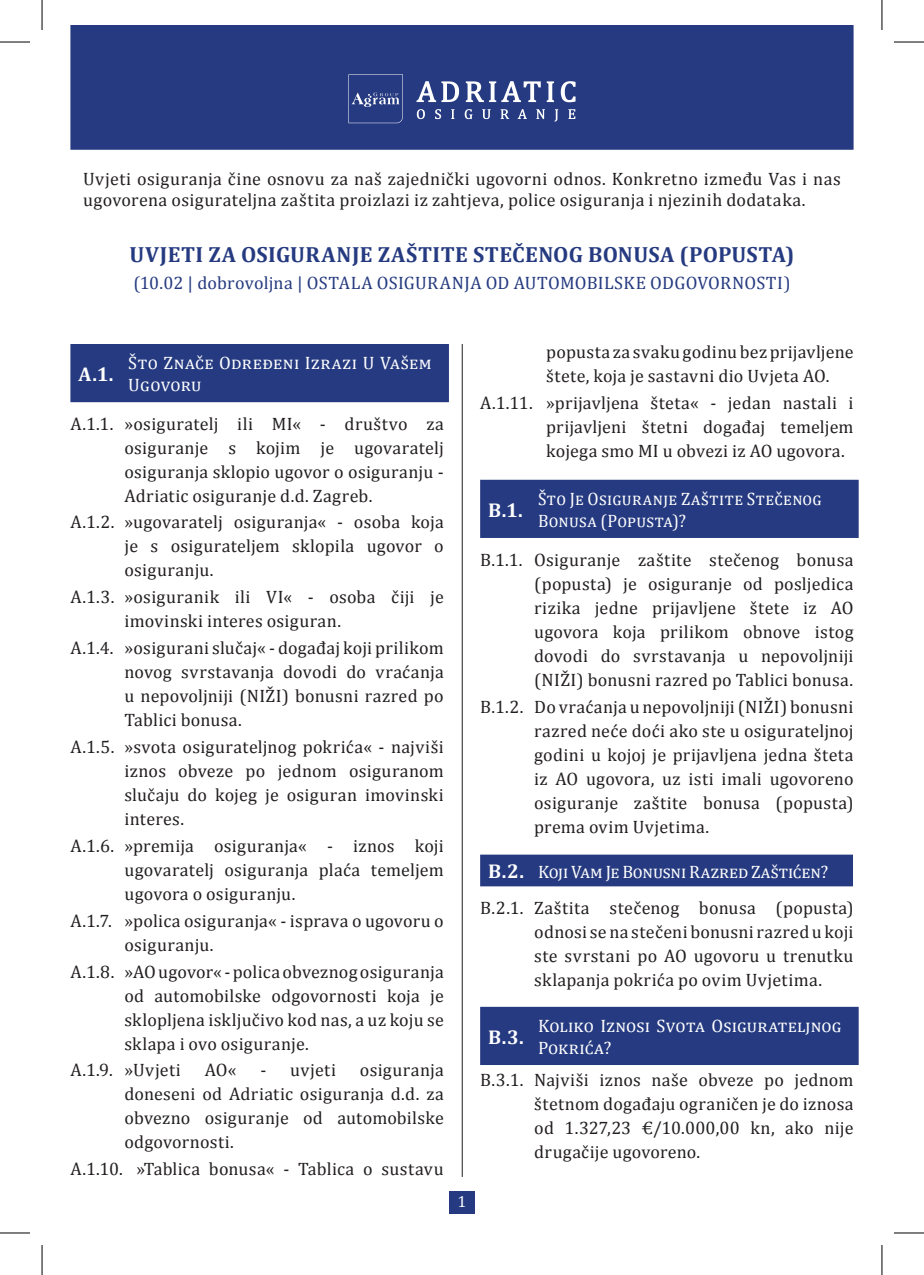
<style>
.page{position:relative;width:924px;height:1275px;background:#fff}
.page>*{position:absolute;margin:0;border:0;box-sizing:border-box;transform-origin:0 0}
.t1{font:700 22px "Cambria";letter-spacing:.015em;color:#253a80}
.t2{font:700 20px "Cambria";color:#fff}
.t3{font:18px/24px "Cambria";letter-spacing:.015em;color:#231f20;text-align:justify}
.t4{font:18px/21.6px "Cambria";letter-spacing:.03em;color:#fff}
.t5{font:18px "Cambria";letter-spacing:.015em;color:#253a80}
.t6{font:18px/21.6px "Cambria";letter-spacing:.03em;color:#fff;scale:.95 1}
.t7{font:16px "Cambria";color:#fff}
.s1{font-weight:700;font-size:20px;color:#fff}
.s2{color:#fff}
</style>
<div class="page">
<div style="left:71px;top:26px;width:781px;height:123px;background:#253a80"></div>
<div style="left:70px;top:25px;width:783px;height:125px;border:2px solid #253a80"></div>
<div style="left:70px;top:344px;width:378px;height:58px;background:#253a80"></div>
<div style="left:480px;top:480px;width:378px;height:58px;background:#253a80"></div>
<div style="left:480px;top:854px;width:372px;height:32px;background:#253a80"></div>
<div style="left:480px;top:1006px;width:378px;height:59px;background:#253a80"></div>
<hr style="left:461px;top:344px;width:1px;height:833px;background:#231f20">
<div style="left:449px;top:1191px;width:25px;height:22px;background:#253a80"></div>
<svg style="left:348px;top:74px;width:55px;height:49px"></svg>
<svg style="left:416px;top:81px;width:43px;height:21px"></svg>
<svg style="left:465px;top:81px;width:75px;height:21px"></svg>
<svg style="left:546px;top:81px;width:7px;height:21px"></svg>
<svg style="left:560px;top:81px;width:15px;height:21px"></svg>
<svg style="left:416px;top:109px;width:9px;height:10px"></svg>
<svg style="left:435px;top:109px;width:6px;height:10px"></svg>
<svg style="left:451px;top:109px;width:3px;height:10px"></svg>
<svg style="left:464px;top:109px;width:8px;height:10px"></svg>
<svg style="left:482px;top:109px;width:8px;height:10px"></svg>
<svg style="left:500px;top:109px;width:9px;height:10px"></svg>
<svg style="left:517px;top:109px;width:9px;height:10px"></svg>
<svg style="left:536px;top:109px;width:8px;height:10px"></svg>
<svg style="left:554px;top:109px;width:4px;height:13px"></svg>
<svg style="left:568px;top:109px;width:7px;height:10px"></svg>
<hr style="left:0;top:42px;width:30px;height:1px;background:#000">
<hr style="left:893px;top:42px;width:30px;height:1px;background:#000">
<hr style="left:0;top:1232px;width:30px;height:1px;background:#000">
<hr style="left:893px;top:1232px;width:30px;height:1px;background:#000">
<hr style="left:42px;top:0;width:1px;height:30px;background:#000">
<hr style="left:42px;top:1245px;width:1px;height:30px;background:#000">
<hr style="left:881px;top:0;width:1px;height:30px;background:#000">
<hr style="left:881px;top:1245px;width:1px;height:30px;background:#000">
<p class="t3" style="left:83px;top:168px;width:758px;line-height:21.6px">Uvjeti osiguranja čine osnovu za naš zajednički ugovorni odnos. Konkretno između Vas i nas ugovorena osigurateljna zaštita proizlazi iz zahtjeva, police osiguranja i njezinih dodataka.</p>
<p class="t1" style="left:129px;top:241px;width:666px">UVJETI ZA OSIGURANJE ZAŠTITE STEČENOG BONUSA (POPUSTA)</p>
<p class="t5" style="left:133px;top:272px;width:658px">(10.02 | dobrovoljna | OSTALA OSIGURANJA OD AUTOMOBILSKE ODGOVORNOSTI)</p>
<p class="t4" style="left:128px;top:352px;width:305px">Što Znače Određeni Izrazi U Vašem<br>Ugovoru</p>
<p class="t3" style="left:124px;top:411px;width:321px;text-indent:-54px">A.1.1. »osiguratelj ili MI« - društvo za osiguranje s kojim je ugovaratelj osiguranja sklopio ugovor o osiguranju - Adriatic osiguranje d.d. Zagreb.</p>
<p class="t3" style="left:124px;top:510px;width:321px;text-indent:-54px">A.1.2. »ugovaratelj osiguranja« - osoba koja je s osigurateljem sklopila ugovor o osiguranju.</p>
<p class="t3" style="left:124px;top:585px;width:321px;text-indent:-54px">A.1.3. »osiguranik ili VI« - osoba čiji je imovinski interes osiguran.</p>
<p class="t3" style="left:124px;top:636px;width:321px;text-indent:-54px">A.1.4. »osigurani slučaj« - događaj koji prilikom novog svrstavanja dovodi do vraćanja u nepovoljniji (NIŽI) bonusni razred po Tablici bonusa.</p>
<p class="t3" style="left:124px;top:734px;width:321px;text-indent:-54px">A.1.5. »svota osigurateljnog pokrića« - najviši iznos obveze po jednom osiguranom slučaju do kojeg je osiguran imovinski interes.</p>
<p class="t3" style="left:124px;top:833px;width:321px;text-indent:-54px">A.1.6. »premija osiguranja« - iznos koji ugovaratelj osiguranja plaća temeljem ugovora o osiguranju.</p>
<p class="t3" style="left:124px;top:908px;width:321px;text-indent:-54px">A.1.7. »polica osiguranja« - isprava o ugovoru o osiguranju.</p>
<p class="t3" style="left:124px;top:959px;width:321px;text-indent:-54px">A.1.8. »AO ugovor« - polica obveznog osiguranja od automobilske odgovornosti koja je sklopljena isključivo kod nas, a uz koju se sklapa i ovo osiguranje.</p>
<p class="t3" style="left:70px;top:1058px;width:112px">A.1.9. »Uvjeti</p>
<p class="t3" style="left:204px;top:1058px;width:33px">AO«</p>
<p class="t3" style="left:260px;top:1058px;width:77px">- uvjeti</p>
<p class="t2" style="left:78px;top:362px;width:37px">A.1.</p>
<p class="t3" style="left:124px;top:1058px;width:321px;text-indent:235px">osiguranja doneseni od Adriatic osiguranja d.d. za obvezno osiguranje od automobilske odgovornosti.</p>
<p class="t3" style="left:70px;top:1157px;width:375px">A.1.10. »Tablica bonusa« - Tablica o sustavu</p>
<p class="t7" style="left:457px;top:1192px;width:10px">1</p>
<p class="t3" style="left:546px;top:340px;width:309px">popusta za svaku godinu bez prijavljene štete, koja je sastavni dio Uvjeta AO.</p>
<p class="t3" style="left:546px;top:390px;width:309px;text-indent:-66px">A.1.11. »prijavljena šteta« - jedan nastali i prijavljeni štetni događaj temeljem kojega smo MI u obvezi iz AO ugovora.</p>
<p class="t6" style="left:537px;top:488px;width:300px">Što Je Osiguranje Zaštite Stečenog<br>Bonusa (Popusta)?</p>
<p class="t3" style="left:534px;top:548px;width:321px;text-indent:-54px">B.1.1. Osiguranje zaštite stečenog bonusa (popusta) je osiguranje od posljedica rizika jedne prijavljene štete iz AO ugovora koja prilikom obnove istog dovodi do svrstavanja u nepovoljniji (NIŽI) bonusni razred po Tablici bonusa.</p>
<p class="t3" style="left:534px;top:695px;width:321px;text-indent:-54px">B.1.2. Do vraćanja u nepovoljniji (NIŽI) bonusni razred neće doći ako ste u osigurateljnoj godini u kojoj je prijavljena jedna šteta iz AO ugovora, uz isti imali ugovoreno osiguranje zaštite bonusa (popusta) prema ovim Uvjetima.</p>
<p class="t3" style="left:480px;top:853px;width:375px;line-height:36.6px;text-indent:8px"><span class="s1">B.2.</span> <span class="s2">Koji Vam Je Bonusni Razred Zaštićen?<br></span>B.2.1. Zaštita stečenog bonusa (popusta)</p>
<p class="t3" style="left:534px;top:920px;width:321px">odnosi se na stečeni bonusni razred u koji ste svrstani po AO ugovoru u trenutku sklapanja pokrića po ovim Uvjetima.</p>
<p class="t2" style="left:488px;top:497px;width:36px">B.1.</p>
<p class="t2" style="left:488px;top:1024px;width:37px">B.3.</p>
<p class="t4" style="left:537px;top:1015px;width:305px">Koliko Iznosi Svota Osigurateljnog<br>Pokrića?</p>
<p class="t3" style="left:534px;top:1068px;width:321px;text-indent:-54px">B.3.1. Najviši iznos naše obveze po jednom štetnom događaju ograničen je do iznosa od 1.327,23 €/10.000,00 kn, ako nije drugačije ugovoreno.</p>
</div>
